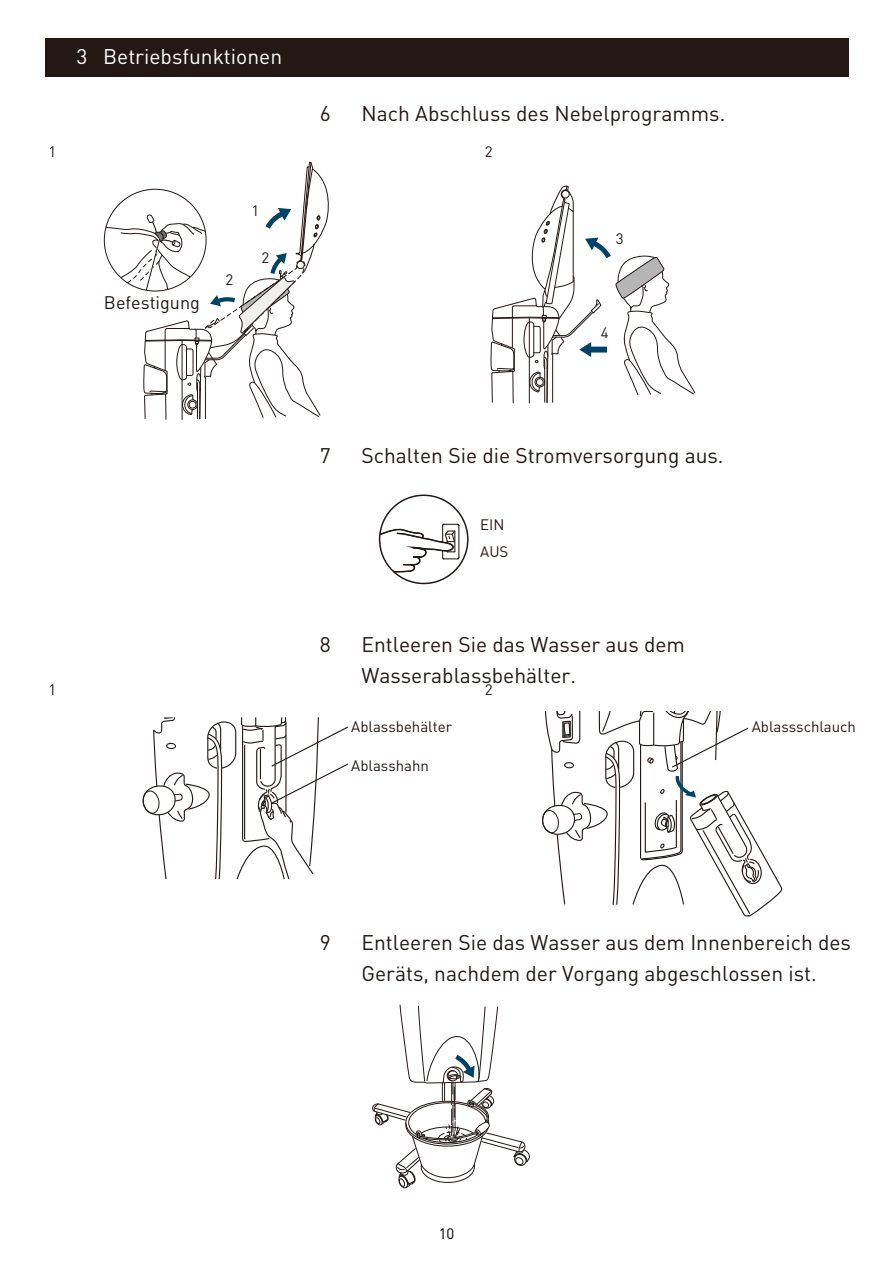
<style>
.page{position:relative;width:893px;height:1263px;background:#fff}
.page>*{position:absolute;margin:0;border:0;box-sizing:border-box;transform-origin:0 0}
.t1{font:21px/31.5px "DINOT";color:#221815}
.t2{font:21px "DINOT";color:#fff}
.t3{font:18px "DINOT";color:#221815}
.t4{font:15px/27px "DINOT";color:#221815}
.t5{font:15px "DINOT";color:#040000}
</style>
<div class="page">
<div style="left:45px;top:38px;width:803px;height:39px;background:#231813"></div>
<svg style="left:490px;top:185px;width:206px;height:218px"></svg>
<svg style="left:104px;top:162px;width:225px;height:258px"></svg>
<svg style="left:380px;top:523px;width:80px;height:50px"></svg>
<div style="left:379px;top:494px;width:90px;height:90px;border:2px solid #221815;border-radius:50%"></div>
<svg style="left:142px;top:717px;width:206px;height:162px"></svg>
<svg style="left:542px;top:712px;width:240px;height:204px"></svg>
<svg style="left:372px;top:1004px;width:158px;height:184px"></svg>
<p class="t2" style="left:77px;top:41px;width:207px">3 Betriebsfunktionen</p>
<p class="t4" style="left:49px;top:137px;width:9px">1</p>
<p class="t3" style="left:104px;top:288px;width:98px">Befestigung</p>
<p class="t4" style="left:225px;top:265px;width:9px">2</p>
<p class="t4" style="left:252px;top:196px;width:9px">1</p>
<p class="t4" style="left:262px;top:242px;width:9px">2</p>
<p class="t1" style="left:320px;top:95px;width:12px">6</p>
<p class="t1" style="left:361px;top:95px;width:365px">Nach Abschluss des Nebelprogramms.</p>
<p class="t4" style="left:485px;top:137px;width:9px">2</p>
<p class="t4" style="left:616px;top:224px;width:9px">3</p>
<p class="t4" style="left:601px;top:318px;width:9px">4</p>
<p class="t1" style="left:320px;top:438px;width:12px">7</p>
<p class="t1" style="left:361px;top:438px;width:364px">Schalten Sie die Stromversorgung aus.</p>
<p class="t4" style="left:480px;top:510px;width:30px">EIN<br>AUS</p>
<p class="t1" style="left:320px;top:626px;width:12px">8</p>
<p class="t1" style="left:361px;top:626px;width:325px">Entleeren Sie das Wasser aus dem<br>Wasserablassbehälter.</p>
<p class="t4" style="left:49px;top:675px;width:9px">1</p>
<p class="t4" style="left:485px;top:675px;width:9px">2</p>
<p class="t4" style="left:351px;top:711px;width:102px">Ablassbehälter</p>
<p class="t4" style="left:351px;top:750px;width:79px">Ablasshahn</p>
<p class="t4" style="left:752px;top:711px;width:106px">Ablassschlauch</p>
<p class="t1" style="left:320px;top:925px;width:12px">9</p>
<p class="t1" style="left:361px;top:925px;width:491px">Entleeren Sie das Wasser aus dem Innenbereich des<br>Geräts, nachdem der Vorgang abgeschlossen ist.</p>
<p class="t5" style="left:439px;top:1222px;width:17px">10</p>
</div>
